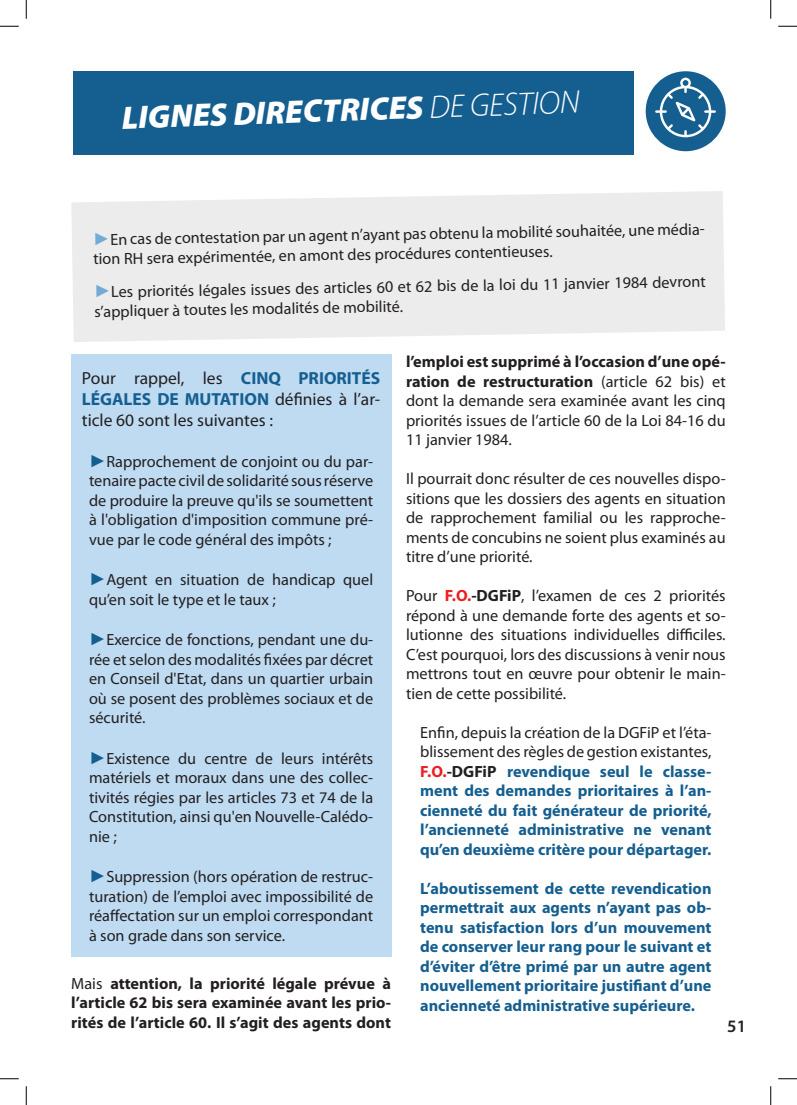
<style>
.page{position:relative;width:797px;height:1105px;background:#fff}
.page>*{position:absolute;margin:0;border:0;box-sizing:border-box;transform-origin:0 0}
.t1{font:italic 900 32.5px "Myriad Pro";color:#fff}
.t2{font:17.5px/21px "Myriad Pro";color:#231f20;text-align:justify}
.t3{font:600 17.5px "Myriad Pro";color:#231f20}
.t4{font:16.25px/19.5px "Myriad Pro";color:#231f20;text-align:justify}
.t5{font:700 16.25px/19.5px "Myriad Pro";color:#155f90;text-align:justify}
.t6{font:700 16.25px/19.5px "Myriad Pro";color:#231f20;text-align:justify}
.s1{font-weight:300}
.s2{font-family:"Arial";font-weight:700;font-size:17.5px;color:#74abd5}
.s3{font-weight:700;color:#155f90}
.s4{font-family:"Arial";font-weight:700;font-size:17.5px;color:#155f90}
.s5{font-weight:400}
.s6{font-weight:700}
.s7{font-weight:700;color:#ee1d23}
.s8{font-weight:400;color:#231f20}
.s9{color:#ee1d23}
.s10{color:#231f20}
</style>
<div class="page">
<div style="left:71px;top:354px;width:320px;height:602px;background:#bedbf2"></div>
<svg style="left:71px;top:191px;width:654px;height:151px;background:#ededed"></svg>
<div style="left:73px;top:71px;width:560px;height:84px;background:#155f90"></div>
<div style="left:645px;top:71px;width:80px;height:80px;background:#155f90;border-radius:50%"></div>
<svg style="left:655px;top:78px;width:61px;height:59px"></svg>
<svg style="left:0;top:25px;width:19px;height:2px"></svg>
<svg style="left:778px;top:25px;width:19px;height:2px"></svg>
<svg style="left:0;top:1078px;width:19px;height:1px"></svg>
<svg style="left:778px;top:1078px;width:19px;height:1px"></svg>
<svg style="left:25px;top:0;width:2px;height:19px"></svg>
<svg style="left:25px;top:1086px;width:2px;height:19px"></svg>
<svg style="left:770px;top:0;width:1px;height:19px"></svg>
<svg style="left:770px;top:1086px;width:1px;height:19px"></svg>
<h1 class="t1" style="left:121px;top:96px;width:459px;rotate:-2deg">LIGNES DIRECTRICES <span class="s1">DE GESTION</span></h1>
<p class="t4" style="left:93px;top:229px;width:616px;rotate:-1deg"><span class="s2">►</span>En cas de contestation par un agent n’ayant pas obtenu la mobilité souhaitée, une média&shy;tion RH sera expérimentée, en amont des procédures contentieuses.</p>
<p class="t4" style="left:94px;top:282px;width:613px;rotate:-1deg"><span class="s2">►</span>Les priorités légales issues des articles 60 et 62 bis de la loi du 11 janvier 1984 devront s’appliquer à toutes les modalités de mobilité.</p>
<p class="t2" style="left:82px;top:368px;width:300px">Pour rappel, les <span class="s3">CINQ PRIORITÉS LÉGALES DE MUTATION</span> définies à l’ar&shy;ticle 60 sont les suivantes :</p>
<p class="t4" style="left:89px;top:451px;width:286px"><span class="s4">►</span>Rapprochement de conjoint ou du par&shy;tenaire pacte civil de solidarité sous réserve de produire la preuve qu'ils se soumettent à l'obligation d'imposition commune pré&shy;vue par le code général des impôts ;</p>
<p class="t4" style="left:89px;top:570px;width:286px"><span class="s4">►</span>Agent en situation de handicap quel qu’en soit le type et le taux ;</p>
<p class="t4" style="left:89px;top:630px;width:286px"><span class="s4">►</span>Exercice de fonctions, pendant une du&shy;rée et selon des modalités fixées par décret en Conseil d'Etat, dans un quartier urbain où se posent des problèmes sociaux et de sécurité.</p>
<p class="t4" style="left:89px;top:748px;width:286px"><span class="s4">►</span>Existence du centre de leurs intérêts matériels et moraux dans une des collec&shy;tivités régies par les articles 73 et 74 de la Constitution, ainsi qu'en Nouvelle-Calédo&shy;nie ;</p>
<p class="t4" style="left:89px;top:867px;width:286px"><span class="s4">►</span>Suppression (hors opération de restruc&shy;turation) de l’emploi avec impossibilité de réaffectation sur un emploi correspondant à son grade dans son service.</p>
<p class="t6" style="left:71px;top:973px;width:321px"><span class="s5">Mais</span> attention, la priorité légale prévue à l’article 62 bis sera examinée avant les prio&shy;rités de l’article 60. Il s’agit des agents dont</p>
<p class="t4" style="left:406px;top:352px;width:321px"><span class="s6">l’emploi est supprimé à l’occasion d’une opé&shy;ration de restructuration</span> (article 62 bis) et dont la demande sera examinée avant les cinq priorités issues de l’article 60 de la Loi 84-16 du 11 janvier 1984.</p>
<p class="t4" style="left:406px;top:469px;width:321px">Il pourrait donc résulter de ces nouvelles dispo&shy;sitions que les dossiers des agents en situation de rapprochement familial ou les rapproche&shy;ments de concubins ne soient plus examinés au titre d’une priorité.</p>
<p class="t4" style="left:406px;top:586px;width:321px">Pour <span class="s7">F.O.</span><span class="s6">-DGFiP</span>, l’examen de ces 2 priorités répond à une demande forte des agents et so&shy;lutionne des situations individuelles difficiles.<br>C’est pourquoi, lors des discussions à venir nous mettrons tout en œuvre pour obtenir le main&shy;tien de cette possibilité.</p>
<p class="t5" style="left:420px;top:722px;width:293px"><span class="s8">Enfin, depuis la création de la DGFiP et l’éta&shy;blissement des règles de gestion existantes, </span><span class="s9">F.O.</span><span class="s10">-DGFiP</span> revendique seul le classe&shy;ment des demandes prioritaires à l’an&shy;cienneté du fait générateur de priorité, l’ancienneté administrative ne venant qu’en deuxième critère pour départager.</p>
<p class="t5" style="left:420px;top:878px;width:293px">L’aboutissement de cette revendication permettrait aux agents n’ayant pas ob&shy;tenu satisfaction lors d’un mouvement de conserver leur rang pour le suivant et d’éviter d’être primé par un autre agent nouvellement prioritaire justifiant d’une ancienneté administrative supérieure.</p>
<p class="t3" style="left:727px;top:1015px;width:20px">51</p>
</div>
